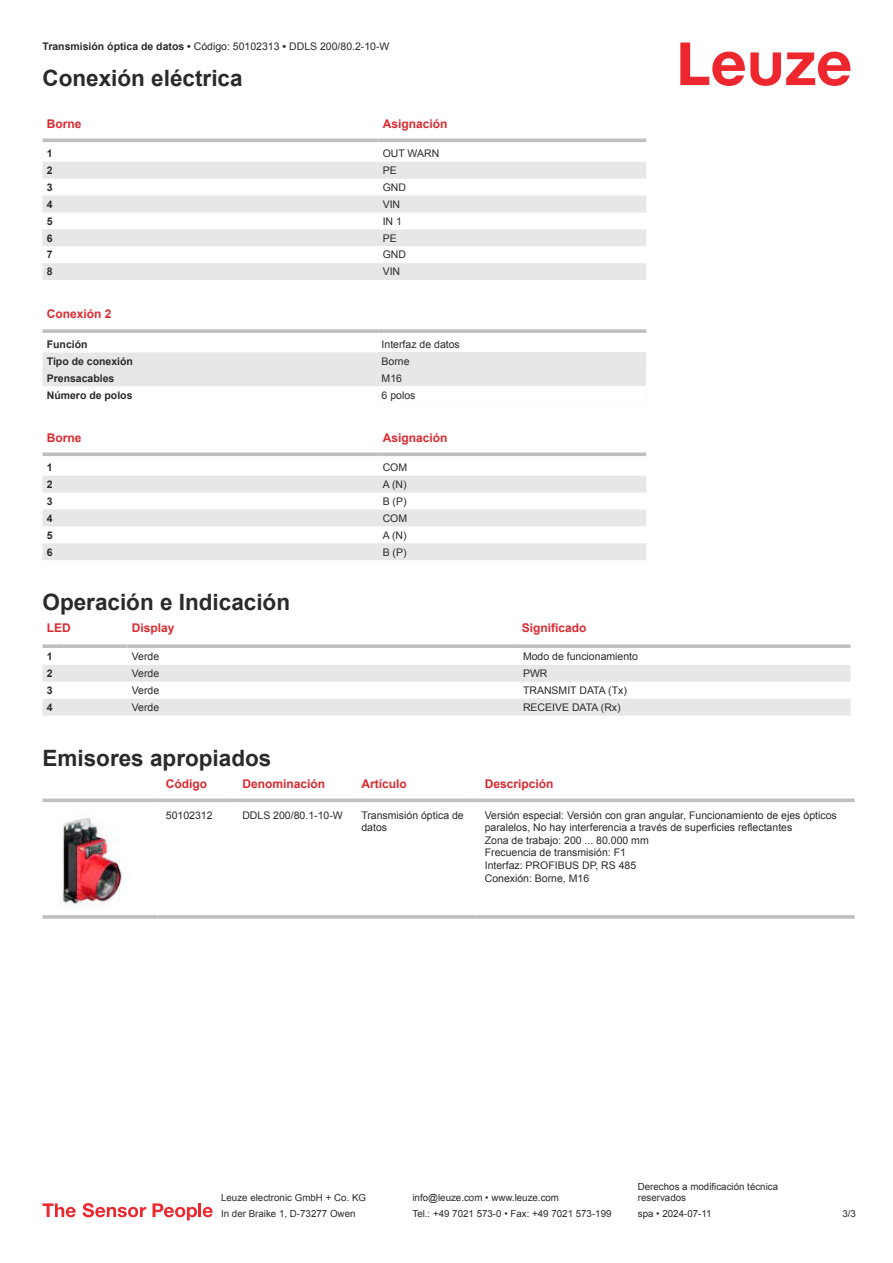
<style>
.page{position:relative;width:893px;height:1263px;background:#fff}
.page>*{position:absolute;margin:0;border:0;box-sizing:border-box;transform-origin:0 0}
.t1{font:700 22.5px "Arial";color:#2b292a}
.t2{font:700 12px "Arial";color:#db2a30}
.t3{font:10.5px/12.6px "Arial";color:#2b292a}
.t4{font:700 10.5px "Arial";color:#2b292a}
.t5{font:9.75px/11.7px "Arial";color:#2b292a}
.s1{font-weight:700}
</style>
<div class="page">
<svg style="left:680px;top:43px;width:170px;height:43px"></svg>
<svg style="left:43px;top:138px;width:603px;height:1px"></svg>
<svg style="left:43px;top:162px;width:603px;height:118px;fill:#e6e7e9"></svg>
<hr style="left:43px;top:139px;width:335px;height:3px;background:#bdbfc1">
<hr style="left:378px;top:139px;width:268px;height:3px;background:#bdbfc1">
<div style="left:43px;top:352px;width:335px;height:34px;background:#e6e7e9"></div>
<svg style="left:43px;top:329px;width:335px;height:4px"></svg>
<svg style="left:378px;top:329px;width:268px;height:4px"></svg>
<div style="left:378px;top:352px;width:268px;height:17px;background:#e6e7e9"></div>
<div style="left:378px;top:369px;width:268px;height:17px;background:#e6e7e9"></div>
<svg style="left:43px;top:476px;width:603px;height:84px;fill:#e6e7e9"></svg>
<svg style="left:43px;top:452px;width:335px;height:4px"></svg>
<svg style="left:378px;top:452px;width:268px;height:4px"></svg>
<svg style="left:43px;top:665px;width:807px;height:51px"></svg>
<svg style="left:43px;top:644px;width:21px;height:4px"></svg>
<svg style="left:64px;top:644px;width:64px;height:4px"></svg>
<svg style="left:128px;top:644px;width:391px;height:4px;background:#c4c6c7"></svg>
<svg style="left:519px;top:644px;width:331px;height:4px"></svg>
<svg style="left:43px;top:798px;width:114px;height:4px"></svg>
<svg style="left:157px;top:798px;width:77px;height:4px"></svg>
<svg style="left:234px;top:798px;width:119px;height:4px"></svg>
<svg style="left:353px;top:798px;width:123px;height:4px"></svg>
<svg style="left:476px;top:798px;width:379px;height:4px;background:#c6c7c9"></svg>
<hr style="left:43px;top:915px;width:114px;height:4px;background:#bdbfc1">
<hr style="left:157px;top:915px;width:77px;height:4px;background:#c7c9cb">
<hr style="left:234px;top:915px;width:119px;height:4px;background:#bdbfc1">
<hr style="left:353px;top:915px;width:123px;height:4px;background:#bdbfc1">
<hr style="left:476px;top:915px;width:379px;height:4px;background:#c7c9cb">
<img style="left:62px;top:817px;width:60px;height:92px">
<svg style="left:43px;top:1203px;width:33px;height:14px"></svg>
<svg style="left:83px;top:1203px;width:63px;height:14px"></svg>
<svg style="left:153px;top:1203px;width:44px;height:17px"></svg>
<hr style="left:198px;top:1203px;width:3px;height:14px;background:#ed272d">
<svg style="left:203px;top:1207px;width:10px;height:10px"></svg>
<p class="t3" style="left:43px;top:41px;width:348px"><span class="s1">Transmisión óptica de datos •</span> Código: 50102313 <span class="s1">•</span> DDLS 200/80.2-10-W</p>
<h1 class="t1" style="left:43px;top:70px;width:202px">Conexión eléctrica</h1>
<p class="t2" style="left:47px;top:119px;width:36px">Borne</p>
<p class="t2" style="left:383px;top:119px;width:66px">Asignación</p>
<p class="t4" style="left:47px;top:149px;width:7px">1</p>
<p class="t3" style="left:383px;top:148px;width:58px">OUT WARN</p>
<p class="t4" style="left:47px;top:166px;width:7px">2</p>
<p class="t3" style="left:383px;top:165px;width:16px">PE</p>
<p class="t4" style="left:47px;top:183px;width:7px">3</p>
<p class="t3" style="left:383px;top:182px;width:25px">GND</p>
<p class="t4" style="left:47px;top:200px;width:7px">4</p>
<p class="t3" style="left:383px;top:199px;width:19px">VIN</p>
<p class="t4" style="left:47px;top:217px;width:7px">5</p>
<p class="t3" style="left:383px;top:216px;width:21px">IN 1</p>
<p class="t4" style="left:47px;top:234px;width:7px">6</p>
<p class="t3" style="left:383px;top:232px;width:16px">PE</p>
<p class="t4" style="left:47px;top:251px;width:7px">7</p>
<p class="t3" style="left:383px;top:249px;width:25px">GND</p>
<p class="t4" style="left:47px;top:268px;width:7px">8</p>
<p class="t3" style="left:383px;top:266px;width:19px">VIN</p>
<p class="t2" style="left:47px;top:310px;width:66px">Conexión 2</p>
<p class="t4" style="left:47px;top:340px;width:42px">Función</p>
<p class="t3" style="left:382px;top:339px;width:80px">Interfaz de datos</p>
<p class="t4" style="left:47px;top:357px;width:88px">Tipo de conexión</p>
<p class="t3" style="left:382px;top:356px;width:30px">Borne</p>
<p class="t4" style="left:47px;top:374px;width:69px">Prensacables</p>
<p class="t3" style="left:382px;top:373px;width:22px">M16</p>
<p class="t4" style="left:47px;top:391px;width:87px">Número de polos</p>
<p class="t3" style="left:382px;top:389px;width:35px">6 polos</p>
<p class="t2" style="left:47px;top:433px;width:36px">Borne</p>
<p class="t2" style="left:383px;top:433px;width:66px">Asignación</p>
<p class="t4" style="left:47px;top:463px;width:7px">1</p>
<p class="t3" style="left:383px;top:462px;width:26px">COM</p>
<p class="t4" style="left:47px;top:480px;width:7px">2</p>
<p class="t3" style="left:383px;top:479px;width:25px">A (N)</p>
<p class="t4" style="left:47px;top:497px;width:7px">3</p>
<p class="t3" style="left:383px;top:496px;width:25px">B (P)</p>
<p class="t4" style="left:47px;top:514px;width:7px">4</p>
<p class="t3" style="left:383px;top:513px;width:26px">COM</p>
<p class="t4" style="left:47px;top:531px;width:7px">5</p>
<p class="t3" style="left:383px;top:530px;width:25px">A (N)</p>
<p class="t4" style="left:47px;top:548px;width:7px">6</p>
<p class="t3" style="left:383px;top:546px;width:25px">B (P)</p>
<h1 class="t1" style="left:43px;top:594px;width:249px">Operación e Indicación</h1>
<p class="t2" style="left:47px;top:623px;width:25px">LED</p>
<p class="t2" style="left:132px;top:623px;width:44px">Display</p>
<p class="t2" style="left:522px;top:623px;width:66px">Significado</p>
<p class="t4" style="left:47px;top:652px;width:7px">1</p>
<p class="t3" style="left:132px;top:651px;width:29px">Verde</p>
<p class="t3" style="left:523px;top:651px;width:116px">Modo de funcionamiento</p>
<p class="t4" style="left:47px;top:669px;width:7px">2</p>
<p class="t3" style="left:132px;top:668px;width:29px">Verde</p>
<p class="t3" style="left:523px;top:668px;width:26px">PWR</p>
<p class="t4" style="left:47px;top:686px;width:7px">3</p>
<p class="t3" style="left:132px;top:685px;width:29px">Verde</p>
<p class="t3" style="left:523px;top:685px;width:105px">TRANSMIT DATA (Tx)</p>
<p class="t4" style="left:47px;top:703px;width:7px">4</p>
<p class="t3" style="left:132px;top:702px;width:29px">Verde</p>
<p class="t3" style="left:523px;top:702px;width:99px">RECEIVE DATA (Rx)</p>
<h1 class="t1" style="left:43px;top:749px;width:230px">Emisores apropiados</h1>
<p class="t2" style="left:166px;top:779px;width:43px">Código</p>
<p class="t2" style="left:242px;top:779px;width:84px">Denominación</p>
<p class="t2" style="left:361px;top:779px;width:47px">Artículo</p>
<p class="t2" style="left:485px;top:779px;width:70px">Descripción</p>
<p class="t3" style="left:166px;top:809px;width:48px">50102312</p>
<p class="t3" style="left:242px;top:809px;width:102px">DDLS 200/80.1-10-W</p>
<p class="t3" style="left:361px;top:809px;width:104px">Transmisión óptica de datos</p>
<p class="t3" style="left:485px;top:809px;width:353px">Versión especial: Versión con gran angular, Funcionamiento de ejes ópticos paralelos, No hay interferencia a través de superficies reflectantes<br>Zona de trabajo: 200 ... 80.000 mm<br>Frecuencia de transmisión: F1<br>Interfaz: PROFIBUS DP, RS 485<br>Conexión: Borne, M16</p>
<p class="t5" style="left:221px;top:1193px;width:146px">Leuze electronic GmbH + Co. KG</p>
<p class="t5" style="left:412px;top:1193px;width:148px">info@leuze.com • www.leuze.com</p>
<p class="t5" style="left:638px;top:1181px;width:142px">Derechos a modificación técnica reservados</p>
<p class="t5" style="left:221px;top:1209px;width:136px">In der Braike 1, D-73277 Owen</p>
<p class="t5" style="left:412px;top:1209px;width:201px">Tel.: +49 7021 573-0 • Fax: +49 7021 573-199</p>
<p class="t5" style="left:638px;top:1209px;width:75px">spa • 2024-07-11</p>
<p class="t5" style="left:842px;top:1209px;width:15px">3 /3</p>
</div>
